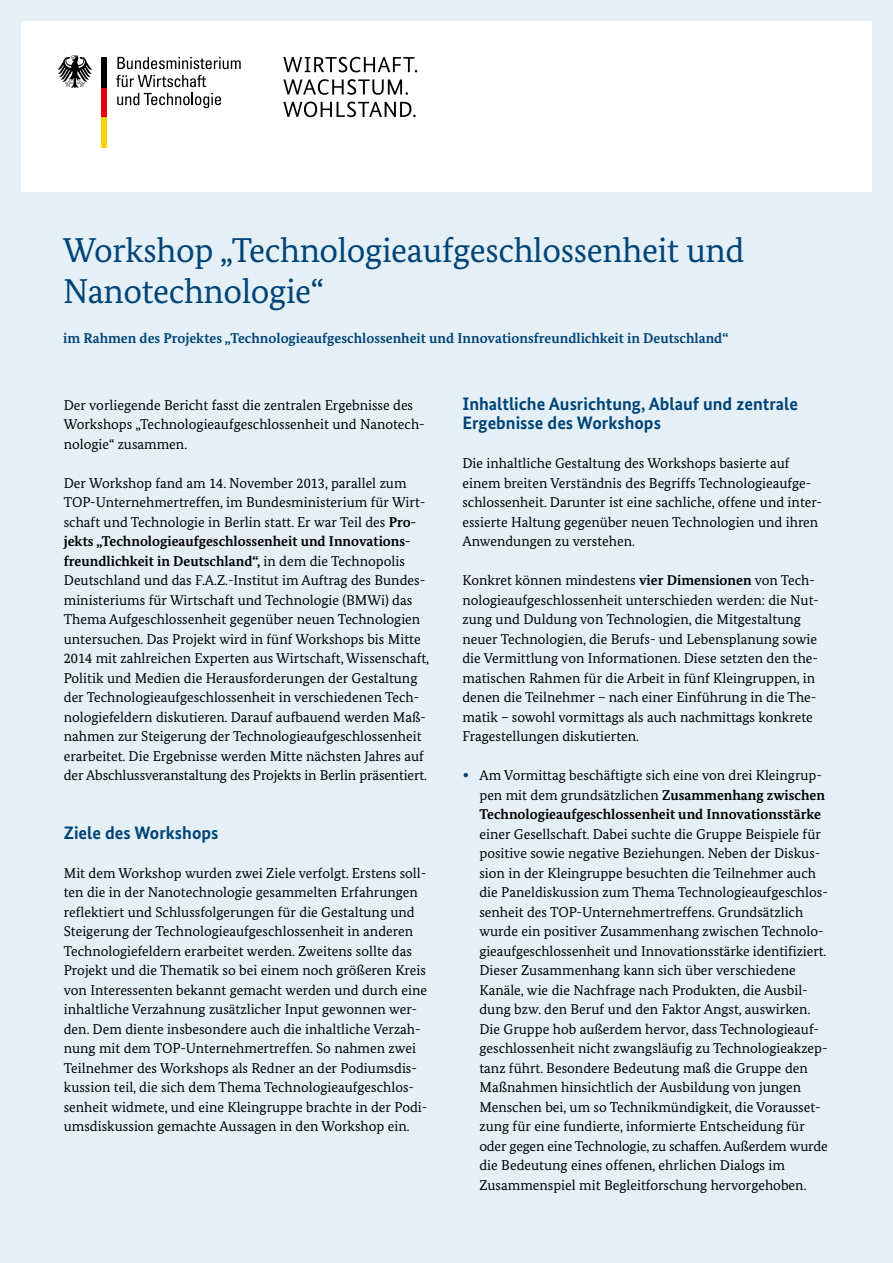
<style>
.page{position:relative;width:893px;height:1263px;background:#e4f0f6}
.page>*{position:absolute;margin:0;border:0;box-sizing:border-box;transform-origin:0 0}
.t1{font:34.5px/41.4px "Bundes Serif";letter-spacing:-.01em;color:#004376}
.t2{font:700 18px/19.5px "Bundes Sans";color:#004376}
.t3{font:14.25px/19.5px "Bundes Serif";color:#000}
.t4{font:700 14.25px "Bundes Serif";color:#004376}
.s1{font-weight:700}
.s2{font-size:21px;color:#004376}
</style>
<div class="page">
<div style="left:21px;top:21px;width:851px;height:170px;background:#fff"></div>
<div style="left:101px;top:117px;width:6px;height:30px;background:#f7d100"></div>
<div style="left:101px;top:87px;width:6px;height:30px;background:#e2000f"></div>
<div style="left:101px;top:57px;width:6px;height:30px;background:#000"></div>
<svg style="left:57px;top:55px;width:35px;height:33px"></svg>
<svg style="left:117px;top:57px;width:124px;height:12px"></svg>
<svg style="left:116px;top:75px;width:90px;height:12px"></svg>
<svg style="left:117px;top:93px;width:104px;height:15px"></svg>
<svg style="left:283px;top:57px;width:134px;height:15px"></svg>
<svg style="left:283px;top:79px;width:125px;height:16px"></svg>
<svg style="left:283px;top:102px;width:133px;height:15px"></svg>
<h1 class="t1" style="left:63px;top:229px;width:683px">Workshop „Technologieaufgeschlossenheit und<br>Nanotechnologie“</h1>
<p class="t4" style="left:63px;top:329px;width:667px">im Rahmen des Projektes „Technologieaufgeschlossenheit und Innovationsfreundlichkeit in Deutschland“</p>
<p class="t3" style="left:64px;top:395px;width:362px">Der vorliegende Bericht fasst die zentralen Ergebnisse des<br>Workshops „Technologieaufgeschlossenheit und Nanotech&shy;nologie“ zusammen.</p>
<p class="t3" style="left:64px;top:473px;width:367px">Der Workshop fand am 14. November 2013, parallel zum TOP-Unternehmertreffen, im Bundesministerium für Wirt&shy;schaft und Technologie in Berlin statt. Er war Teil des <span class="s1">Pro&shy;jekts „Technologieaufgeschlossenheit und Innovations&shy;freundlichkeit in Deutschland“,</span> in dem die Technopolis Deutschland und das F.A.Z.-Institut im Auftrag des Bundes&shy;ministeriums für Wirtschaft und Technologie (BMWi) das Thema Aufgeschlossenheit gegenüber neuen Technologien untersuchen. Das Projekt wird in fünf Workshops bis Mitte 2014 mit zahlreichen Experten aus Wirtschaft, Wissenschaft, Politik und Medien die Herausforderungen der Gestaltung der Technologieaufgeschlossenheit in verschiedenen Tech&shy;nologiefeldern diskutieren. Darauf aufbauend werden Maß&shy;nahmen zur Steigerung der Technologieaufgeschlossenheit erarbeitet. Die Ergebnisse werden Mitte nächsten Jahres auf der Abschlussveranstaltung des Projekts in Berlin präsentiert.</p>
<h2 class="t2" style="left:64px;top:822px;width:156px">Ziele des Workshops</h2>
<p class="t3" style="left:64px;top:863px;width:365px">Mit dem Workshop wurden zwei Ziele verfolgt. Erstens soll&shy;ten die in der Nanotechnologie gesammelten Erfahrungen reflektiert und Schlussfolgerungen für die Gestaltung und Steigerung der Technologieaufgeschlossenheit in anderen Technologiefeldern erarbeitet werden. Zweitens sollte das Projekt und die Thematik so bei einem noch größeren Kreis von Interessenten bekannt gemacht werden und durch eine inhaltliche Verzahnung zusätzlicher Input gewonnen wer&shy;den. Dem diente insbesondere auch die inhaltliche Verzah&shy;nung mit dem TOP-Unternehmertreffen. So nahmen zwei Teilnehmer des Workshops als Redner an der Podiumsdis&shy;kussion teil, die sich dem Thema Technologieaufgeschlos&shy;senheit widmete, und eine Kleingruppe brachte in der Podi&shy;umsdiskussion gemachte Aussagen in den Workshop ein.</p>
<h2 class="t2" style="left:462px;top:393px;width:337px">Inhaltliche Ausrichtung, Ablauf und zentrale<br>Ergebnisse des Workshops</h2>
<p class="t3" style="left:462px;top:453px;width:361px">Die inhaltliche Gestaltung des Workshops basierte auf einem breiten Verständnis des Begriffs Technologieaufge&shy;schlossenheit. Darunter ist eine sachliche, offene und inter&shy;essierte Haltung gegenüber neuen Technologien und ihren Anwendungen zu verstehen.</p>
<p class="t3" style="left:462px;top:570px;width:358px">Konkret können mindestens <span class="s1">vier Dimensionen</span> von Tech&shy;nologieaufgeschlossenheit unterschieden werden: die Nut&shy;zung und Duldung von Technologien, die Mitgestaltung neuer Technologien, die Berufs- und Lebensplanung sowie die Vermittlung von Informationen. Diese setzten den the&shy;matischen Rahmen für die Arbeit in fünf Kleingruppen, in denen die Teilnehmer – nach einer Einführung in die The&shy;matik – sowohl vormittags als auch nachmittags konkrete Fragestellungen diskutierten.</p>
<p class="t3" style="left:479px;top:765px;width:350px;text-indent:-17px"><span class="s2">•</span> Am Vormittag beschäftigte sich eine von drei Kleingrup&shy;pen mit dem grundsätzlichen <span class="s1">Zusammenhang zwischen Technologieaufgeschlossenheit und Innovationsstärke </span>einer Gesellschaft. Dabei suchte die Gruppe Beispiele für positive sowie negative Beziehungen. Neben der Diskus&shy;sion in der Kleingruppe besuchten die Teilnehmer auch die Paneldiskussion zum Thema Technologieaufgeschlos&shy;senheit des TOP-Unternehmertreffens. Grundsätzlich wurde ein positiver Zusammenhang zwischen Technolo&shy;gieaufgeschlossenheit und Innovationsstärke identifiziert.<br>Dieser Zusammenhang kann sich über verschiedene Kanäle, wie die Nachfrage nach Produkten, die Ausbil&shy;dung bzw. den Beruf und den Faktor Angst, auswirken.<br>Die Gruppe hob außerdem hervor, dass Technologieauf&shy;geschlossenheit nicht zwangsläufig zu Technologieakzep&shy;tanz führt. Besondere Bedeutung maß die Gruppe den Maßnahmen hinsichtlich der Ausbildung von jungen Menschen bei, um so Technikmündigkeit, die Vorausset&shy;zung für eine fundierte, informierte Entscheidung für oder gegen eine Technologie, zu schaffen. Außerdem wurde die Bedeutung eines offenen, ehrlichen Dialogs im Zusammenspiel mit Begleitforschung hervorgehoben.</p>
</div>
